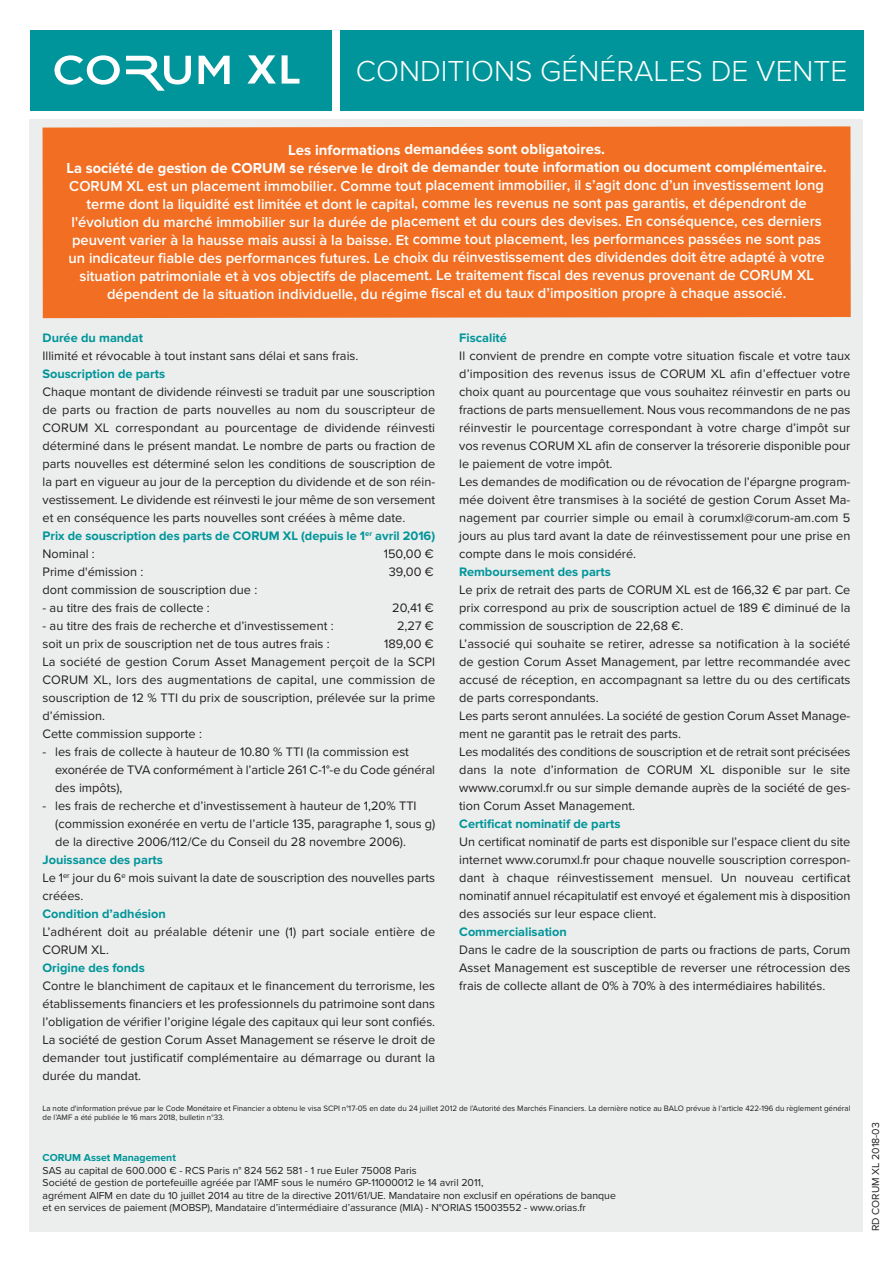
<style>
.page{position:relative;width:893px;height:1263px;background:#fff}
.page>*{position:absolute;margin:0;border:0;box-sizing:border-box;transform-origin:0 0}
.t1{font:300 30px "Proxima Nova";color:#fff}
.t2{font:600 15px/18px "Proxima Nova";color:#fff;text-align:center}
.t3{font:700 15px/18px "Proxima Nova";color:#fff;text-align:center}
.t4{font:12.75px/18px "Proxima Nova";color:#231f20}
.t5{font:700 12.75px "Proxima Nova";color:#00959a}
.t6{font:10.5px/12.5px "Proxima Nova";color:#231f20}
.t7{font:700 10.5px "Proxima Nova";color:#00959a}
.t8{font:8.1px/9.6px "Proxima Nova";color:#231f20}
.s1{font-weight:700;color:#00959a}
</style>
<div class="page">
<div style="left:30px;top:119px;width:833px;height:1112px;background:#ebeeec"></div>
<div style="left:43px;top:126px;width:808px;height:192px;background:#f16e22"></div>
<div style="left:30px;top:30px;width:302px;height:81px;background:#00959a"></div>
<svg style="left:54px;top:55px;width:66px;height:30px"></svg>
<svg style="left:199px;top:56px;width:31px;height:28px"></svg>
<svg style="left:126px;top:56px;width:65px;height:35px"></svg>
<svg style="left:247px;top:55px;width:29px;height:29px"></svg>
<svg style="left:282px;top:55px;width:17px;height:29px"></svg>
<div style="left:340px;top:30px;width:523px;height:81px;background:#00959a"></div>
<h1 class="t1" style="left:356px;top:54px;width:493px">CONDITIONS GÉNÉRALES DE VENTE</h1>
<p class="t3" style="left:66px;top:141px;width:762px">Les informations demandées sont obligatoires.<br>La société de gestion de CoruM se réserve le droit de demander toute information ou document complémentaire.</p>
<p class="t2" style="left:69px;top:177px;width:758px">CORUM XL est un placement immobilier. Comme tout placement immobilier, il s’agit donc d’un investissement long terme dont la liquidité est limitée et dont le capital, comme les revenus ne sont pas garantis, et dépendront de l'évolution du marché immobilier sur la durée de placement et du cours des devises. En conséquence, ces derniers peuvent varier à la hausse mais aussi à la baisse. Et comme tout placement, les performances passées ne sont pas un indicateur fiable des performances futures. Le choix du réinvestissement des dividendes doit être adapté à votre situation patrimoniale et à vos objectifs de placement. Le traitement fiscal des revenus provenant de CORUM XL dépendent de la situation individuelle, du régime fiscal et du taux d’imposition propre à chaque associé.</p>
<p class="t5" style="left:43px;top:330px;width:102px">durée du mandat</p>
<p class="t4" style="left:43px;top:347px;width:317px">illimité et révocable à tout instant sans délai et sans frais.</p>
<p class="t5" style="left:43px;top:366px;width:124px">Souscription de parts</p>
<p class="t4" style="left:43px;top:383px;width:394px">Chaque montant de dividende réinvesti se traduit par une souscription de parts ou fraction de parts nouvelles au nom du souscripteur de CORUM XL correspondant au pourcentage de dividende réinvesti déterminé dans le présent mandat. Le nombre de parts ou fraction de parts nouvelles est déterminé selon les conditions de souscription de la part en vigueur au jour de la perception du dividende et de son réin&shy;vestissement. Le dividende est réinvesti le jour même de son versement et en conséquence les parts nouvelles sont créées à même date.<br><span class="s1">Prix de souscription des parts de CoruM XL (depuis le 1</span><sup>er</sup> <span class="s1">avril 2016) </span>nominal :</p>
<p class="t4" style="left:384px;top:545px;width:51px">150,00 €</p>
<p class="t4" style="left:43px;top:563px;width:102px">Prime d'émission :</p>
<p class="t4" style="left:389px;top:563px;width:46px">39,00 €</p>
<p class="t4" style="left:43px;top:581px;width:216px">dont commission de souscription due :</p>
<p class="t4" style="left:43px;top:599px;width:169px">- au titre des frais de collecte :</p>
<p class="t4" style="left:392px;top:599px;width:43px">20,41 €</p>
<p class="t4" style="left:43px;top:617px;width:293px">- au titre des frais de recherche et d’investissement :</p>
<p class="t4" style="left:397px;top:617px;width:38px">2,27 €</p>
<p class="t4" style="left:43px;top:635px;width:289px">soit un prix de souscription net de tous autres frais :</p>
<p class="t4" style="left:43px;top:635px;width:394px;text-indent:342px">189,00 € La société de gestion Corum Asset Management perçoit de la SCPi CORUM XL, lors des augmentations de capital, une commission de souscription de 12 % TTi du prix de souscription, prélevée sur la prime d’émission.<br>Cette commission supporte :</p>
<p class="t4" style="left:55px;top:743px;width:381px;text-indent:-13px">- les frais de collecte à hauteur de 10.80 % TTi (la commission est exonérée de TVA conformément à l’article 261 C-1°-e du Code général des impôts),</p>
<p class="t4" style="left:55px;top:797px;width:381px;text-indent:-13px">- les frais de recherche et d’investissement à hauteur de 1,20% TTi (commission exonérée en vertu de l’article 135, paragraphe 1, sous g) de la directive 2006/112/Ce du Conseil du 28 novembre 2006).</p>
<p class="t4" style="left:43px;top:851px;width:394px"><span class="s1">Jouissance des parts<br></span>Le 1<sup>er</sup> jour du 6<sup>e</sup> mois suivant la date de souscription des nouvelles parts créées.</p>
<p class="t5" style="left:43px;top:906px;width:125px">Condition d’adhésion</p>
<p class="t4" style="left:43px;top:923px;width:394px">L’adhérent doit au préalable détenir une (1) part sociale entière de<br>CORUM XL.</p>
<p class="t5" style="left:43px;top:960px;width:104px">origine des fonds</p>
<p class="t4" style="left:43px;top:977px;width:394px;text-align:justify">Contre le blanchiment de capitaux et le financement du terrorisme, les établissements financiers et les professionnels du patrimoine sont dans l’obligation de vérifier l’origine légale des capitaux qui leur sont confiés.<br>La société de gestion Corum Asset Management se réserve le droit de demander tout justificatif complémentaire au démarrage ou durant la durée du mandat.</p>
<p class="t5" style="left:459px;top:330px;width:49px">Fiscalité</p>
<p class="t4" style="left:459px;top:347px;width:393px">il convient de prendre en compte votre situation fiscale et votre taux d’imposition des revenus issus de CORUM XL afin d’effectuer votre choix quant au pourcentage que vous souhaitez réinvestir en parts ou fractions de parts mensuellement. nous vous recommandons de ne pas réinvestir le pourcentage correspondant à votre charge d’impôt sur vos revenus CORUM XL afin de conserver la trésorerie disponible pour le paiement de votre impôt.<br>Les demandes de modification ou de révocation de l’épargne program&shy;mée doivent être transmises à la société de gestion Corum Asset Ma&shy;nagement par courrier simple ou email à corumxl@corum-am.com 5 jours au plus tard avant la date de réinvestissement pour une prise en compte dans le mois considéré.</p>
<p class="t5" style="left:459px;top:564px;width:153px">remboursement des parts</p>
<p class="t4" style="left:459px;top:581px;width:393px">Le prix de retrait des parts de CORUM XL est de 166,32 € par part. Ce prix correspond au prix de souscription actuel de 189 € diminué de la commission de souscription de 22,68 €.<br>L’associé qui souhaite se retirer, adresse sa notification à la société de gestion Corum Asset Management, par lettre recommandée avec accusé de réception, en accompagnant sa lettre du ou des certificats de parts correspondants.<br>Les parts seront annulées. La société de gestion Corum Asset Manage&shy;ment ne garantit pas le retrait des parts.<br>Les modalités des conditions de souscription et de retrait sont précisées dans la note d’information de CORUM XL disponible sur le site wwww.corumxl.fr ou sur simple demande auprès de la société de ges&shy;tion Corum Asset Management.</p>
<p class="t5" style="left:459px;top:816px;width:163px">Certificat nominatif de parts</p>
<p class="t4" style="left:459px;top:833px;width:393px;text-align:justify">Un certificat nominatif de parts est disponible sur l’espace client du site internet www.corumxl.fr pour chaque nouvelle souscription correspon&shy;dant à chaque réinvestissement mensuel. Un nouveau certificat nominatif annuel récapitulatif est envoyé et également mis à disposition des associés sur leur espace client.</p>
<p class="t5" style="left:459px;top:924px;width:109px">Commercialisation</p>
<p class="t4" style="left:459px;top:941px;width:393px;text-align:justify">Dans le cadre de la souscription de parts ou fractions de parts, Corum Asset Management est susceptible de reverser une rétrocession des frais de collecte allant de 0% à 70% à des intermédiaires habilités.</p>
<p class="t8" style="left:43px;top:1103px;width:809px">La note d'information prévue par le Code Monétaire et Financier a obtenu le visa SCPi n°17-05 en date du 24 juillet 2012 de l’Autorité des Marchés Financiers. La dernière notice au BALO prévue à l’article 422-196 du règlement général de l’AMF a été publiée le 16 mars 2018, bulletin n°33.</p>
<p class="t7" style="left:43px;top:1152px;width:135px">CoruM asset Management</p>
<p class="t6" style="left:43px;top:1164px;width:575px">SAS au capital de 600.000 € - RCS Paris n° 824 562 581 - 1 rue Euler 75008 Paris<br>Société de gestion de portefeuille agréée par l’AMF sous le numéro GP-11000012 le 14 avril 2011,<br>agrément AiFM en date du 10 juillet 2014 au titre de la directive 2011/61/UE. Mandataire non exclusif en opérations de banque et en services de paiement (MOBSP), Mandataire d’intermédiaire d’assurance (MiA) - n°ORiAS 15003552 - www.orias.fr</p>
<p class="t6" style="left:869px;top:1231px;width:111px;rotate:-90deg">RD CORUM XL 2018-03</p>
</div>
